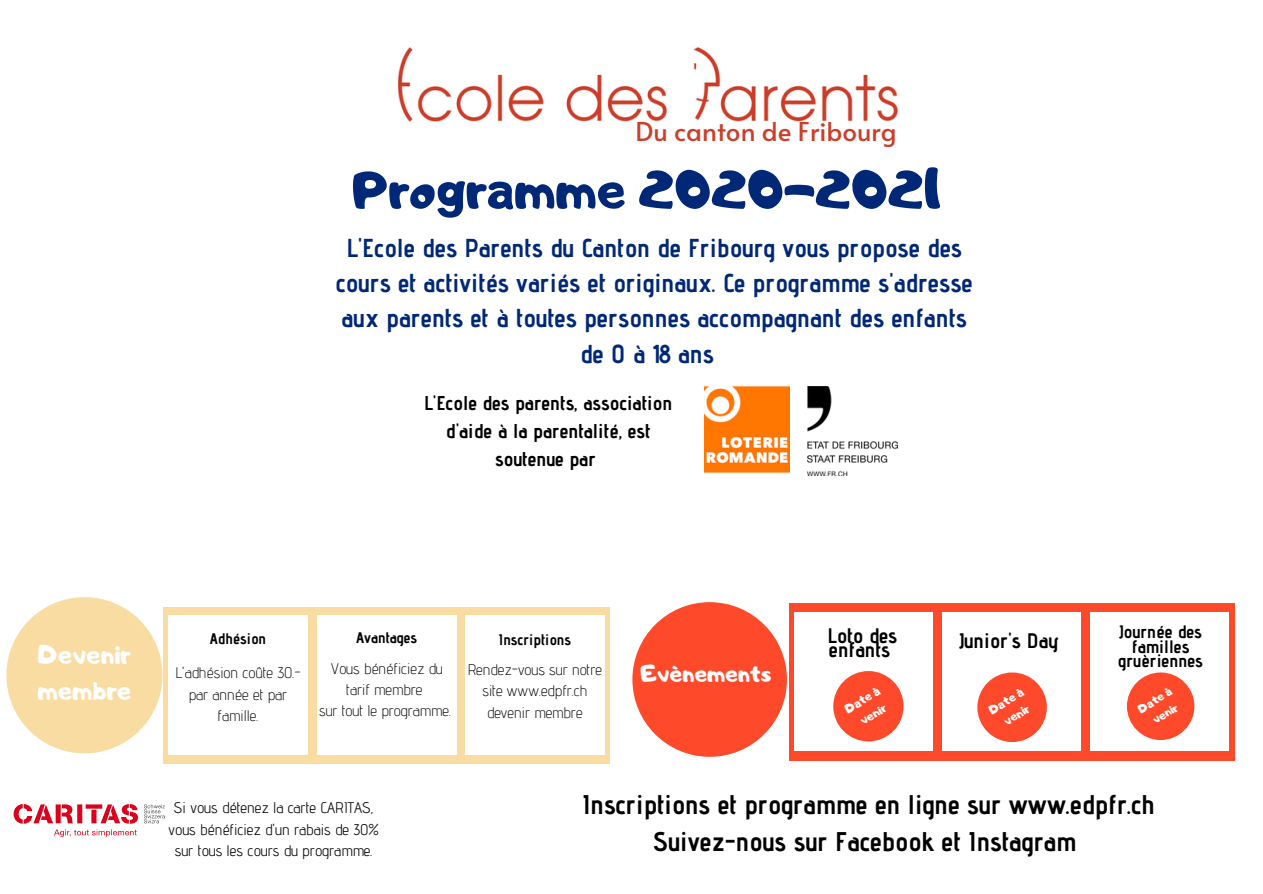
<style>
.page{position:relative;width:1263px;height:894px;background:#fff}
.page>*{position:absolute;margin:0;border:0;box-sizing:border-box;transform-origin:0 0}
.t1{font:52.5px "Adigiana Toybox";color:#012877}
.t2{font:700 27px/37px "Advent Pro";color:#000;text-align:center}
.t3{font:700 25.95px/35.2px "Advent Pro";color:#012877;text-align:center}
.t4{font:25.95px "Alata";color:#cc3e2a}
.t5{font:25.65px/36px "Adigiana Toybox";color:#fff}
.t6{font:22.8px "Adigiana Toybox";color:#fff}
.t7{font:700 21px "Advent Pro";color:#000}
.t8{font:700 19.95px/27.8px "Advent Pro";color:#000;text-align:center}
.t9{font:700 18px/14.4px "Advent Pro";color:#000;text-align:center}
.t10{font:300 15.3px/21.3px "Advent Pro";color:#000;text-align:center}
.t11{font:15.3px/21.3px "Advent Pro";color:#000;text-align:center}
.t12{font:700 15.3px "Advent Pro";color:#000}
.t13{font:12.45px/17.4px "Adigiana Toybox";color:#fff;text-align:center}
.t14{font:12.3px/17.2px "Adigiana Toybox";color:#fff;text-align:center}
.t15{font:12px/16.8px "Adigiana Toybox";color:#fff;text-align:center}
</style>
<div class="page">
<hr style="left:1234px;top:603px;width:1px;height:147px;background:#fe492a">
<div style="left:789px;top:603px;width:445px;height:147px;background:#fe492a"></div>
<div style="left:789px;top:750px;width:445px;height:10px;background:#fe492a"></div>
<div style="left:794px;top:612px;width:139px;height:139px;background:#fff"></div>
<div style="left:942px;top:612px;width:139px;height:139px;background:#fff"></div>
<div style="left:1090px;top:612px;width:139px;height:139px;background:#fff"></div>
<div style="left:6px;top:597px;width:156px;height:156px;background:#f9dca2;border-radius:50%"></div>
<hr style="left:609px;top:607px;width:1px;height:146px;background:#f9dca2">
<div style="left:164px;top:607px;width:445px;height:146px;background:#f9dca2"></div>
<div style="left:164px;top:753px;width:445px;height:10px;background:#f9dca2"></div>
<div style="left:168px;top:615px;width:140px;height:139px;background:#fff"></div>
<div style="left:317px;top:615px;width:139px;height:139px;background:#fff"></div>
<div style="left:466px;top:615px;width:139px;height:139px;background:#fff"></div>
<img style="left:705px;top:385px;width:84px;height:89px">
<img style="left:807px;top:386px;width:90px;height:89px">
<img style="left:397px;top:47px;width:501px;height:75px">
<svg style="left:144px;top:804px;width:21px;height:19px"></svg>
<svg style="left:14px;top:804px;width:124px;height:32px"></svg>
<div style="left:632px;top:602px;width:155px;height:154px;background:#fe492a;border-radius:50%"></div>
<div style="left:833px;top:671px;width:71px;height:70px;background:#fe492a;border-radius:50%"></div>
<div style="left:977px;top:672px;width:70px;height:69px;background:#fe492a;border-radius:50%"></div>
<div style="left:1127px;top:672px;width:67px;height:67px;background:#fe492a;border-radius:50%"></div>
<p class="t4" style="left:635px;top:112px;width:262px">Du canton de Fribourg</p>
<h1 class="t1" style="left:353px;top:155px;width:591px">Programme 2020-2021</h1>
<p class="t3" style="left:336px;top:229px;width:638px">L'Ecole des Parents du Canton de Fribourg vous propose des cours et activités variés et originaux. Ce programme s'adresse aux parents et à toutes personnes accompagnant des enfants de 0 à 18 ans</p>
<p class="t8" style="left:424px;top:389px;width:250px">L'Ecole des parents, association d'aide à la parentalité, est soutenue par</p>
<p class="t5" style="left:38px;top:636px;width:95px">Devenir membre</p>
<p class="t12" style="left:210px;top:629px;width:58px">Adhésion</p>
<p class="t10" style="left:175px;top:661px;width:127px">L'adhésion coûte 30.- par année et par famille.</p>
<p class="t12" style="left:356px;top:628px;width:62px">Avantages</p>
<p class="t10" style="left:319px;top:657px;width:133px">Vous bénéficiez du tarif membre<br>sur tout le programme.</p>
<p class="t12" style="left:498px;top:630px;width:74px">Inscriptions</p>
<p class="t10" style="left:468px;top:658px;width:136px">Rendez-vous sur notre site www.edpfr.ch devenir membre</p>
<p class="t6" style="left:640px;top:658px;width:133px">Evènements</p>
<p class="t7" style="left:828px;top:623px;width:71px">Loto des</p>
<p class="t7" style="left:829px;top:637px;width:63px">enfants</p>
<p class="t7" style="left:959px;top:627px;width:101px">Junior's Day</p>
<p class="t9" style="left:1118px;top:624px;width:86px">Journée des familles gruèriennes</p>
<p class="t13" style="left:841px;top:702px;width:40px;rotate:-32deg">Date à venir</p>
<p class="t14" style="left:985px;top:703px;width:40px;rotate:-32deg">Date à venir</p>
<p class="t15" style="left:1135px;top:702px;width:39px;rotate:-32deg">Date à venir</p>
<p class="t11" style="left:168px;top:796px;width:212px">Si vous détenez la carte CARITAS, vous bénéficiez d'un rabais de 30% sur tous les cours du programme.</p>
<p class="t2" style="left:582px;top:785px;width:574px">Inscriptions et programme en ligne sur www.edpfr.ch<br>Suivez-nous sur Facebook et Instagram</p>
</div>
